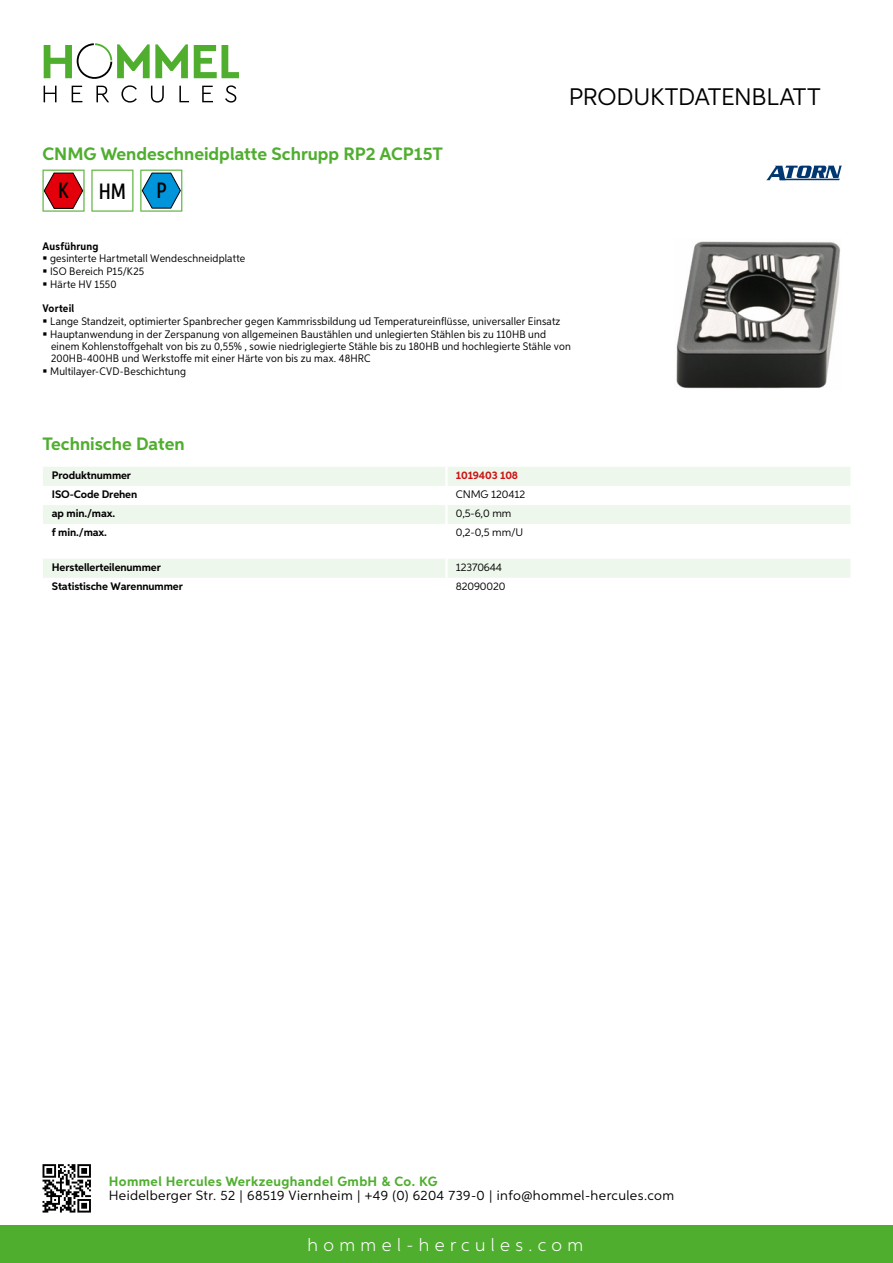
<style>
.page{position:relative;width:893px;height:1263px;background:#fff}
.page>*{position:absolute;margin:0;border:0;box-sizing:border-box;transform-origin:0 0}
.t1{font:24px "Aspira";letter-spacing:-.01em;color:#000}
.t2{font:500 22.2px "Aspira XX Nar";color:#000}
.t3{font:700 18px "Aspira";color:#50ae2f}
.t4{font:300 18px "Aspira";letter-spacing:.3em;color:#fff}
.t5{font:13.5px "Aspira";letter-spacing:.03em;color:#000}
.t6{font:700 13.5px "Aspira";letter-spacing:.03em;color:#50ae2f}
.t7{font:10.95px/12.5px "Aspira Nar";letter-spacing:.015em;color:#000}
.t8{font:700 10.95px "Aspira";letter-spacing:-.01em;color:#000}
.t9{font:10.95px "Aspira";letter-spacing:-.01em;color:#000}
.t10{font:700 10.95px "Aspira Nar";letter-spacing:.02em;color:#000}
.t11{font:700 10.95px "Aspira";letter-spacing:-.01em;color:#cd1013}
</style>
<div class="page">
<div style="left:0;top:1226px;width:893px;height:37px;background:#50ae2f"></div>
<svg style="left:43px;top:1164px;width:48px;height:48px"></svg>
<svg style="left:194px;top:45px;width:45px;height:33px"></svg>
<svg style="left:44px;top:43px;width:144px;height:36px"></svg>
<svg style="left:44px;top:86px;width:13px;height:16px"></svg>
<svg style="left:72px;top:86px;width:10px;height:16px"></svg>
<svg style="left:96px;top:86px;width:13px;height:16px"></svg>
<svg style="left:121px;top:85px;width:16px;height:18px"></svg>
<svg style="left:151px;top:86px;width:13px;height:17px"></svg>
<svg style="left:179px;top:86px;width:10px;height:16px"></svg>
<svg style="left:202px;top:86px;width:11px;height:16px"></svg>
<svg style="left:225px;top:85px;width:11px;height:18px"></svg>
<div style="left:43px;top:467px;width:807px;height:19px;background:#eef7eb"></div>
<div style="left:43px;top:505px;width:807px;height:19px;background:#eef7eb"></div>
<hr style="left:445px;top:467px;width:3px;height:19px;background:#fff">
<hr style="left:445px;top:505px;width:3px;height:19px;background:#fff">
<div style="left:43px;top:559px;width:807px;height:19px;background:#eef7eb"></div>
<svg style="left:43px;top:170px;width:42px;height:42px"></svg>
<svg style="left:91px;top:170px;width:42px;height:42px"></svg>
<svg style="left:140px;top:170px;width:42px;height:42px"></svg>
<img style="left:676px;top:241px;width:164px;height:148px">
<svg style="left:766px;top:166px;width:76px;height:14px"></svg>
<h3 class="t3" style="left:43px;top:142px;width:402px">CNMG Wendeschneidplatte Schrupp RP2 ACP15T</h3>
<h2 class="t2" style="left:58px;top:177px;width:12px">K</h2>
<h2 class="t2" style="left:99px;top:178px;width:29px">HM</h2>
<h2 class="t2" style="left:156px;top:177px;width:12px">P</h2>
<h1 class="t1" style="left:569px;top:82px;width:253px">Produktdatenblatt</h1>
<p class="t10" style="left:43px;top:239px;width:58px">Ausführung</p>
<p class="t7" style="left:50px;top:252px;width:197px">gesinterte Hartmetall Wendeschneidplatte<br>ISO Bereich P15/K25<br>Härte HV 1550</p>
<p class="t10" style="left:43px;top:302px;width:33px">Vorteil</p>
<p class="t7" style="left:50px;top:315px;width:522px">Lange Standzeit, optimierter Spanbrecher gegen Kammrissbildung ud Temperatureinflüsse, universaller Einsatz Hauptanwendung in der Zerspanung von allgemeinen Baustählen und unlegierten Stählen bis zu 110HB und einem Kohlenstoffgehalt von bis zu 0,55% , sowie niedriglegierte Stähle bis zu 180HB und hochlegierte Stähle von 200HB-400HB und Werkstoffe mit einer Härte von bis zu max. 48HRC<br>Multilayer-CVD-Beschichtung</p>
<h3 class="t3" style="left:43px;top:433px;width:144px">Technische Daten</h3>
<p class="t8" style="left:52px;top:468px;width:81px">Produktnummer</p>
<p class="t11" style="left:456px;top:468px;width:64px">1019403 108</p>
<p class="t8" style="left:52px;top:487px;width:87px">ISO-Code Drehen</p>
<p class="t9" style="left:456px;top:487px;width:71px">CN MG 120412</p>
<p class="t8" style="left:52px;top:506px;width:65px">ap min./max.</p>
<p class="t9" style="left:456px;top:506px;width:57px">0,5-6,0 mm</p>
<p class="t8" style="left:52px;top:526px;width:57px">f min./max.</p>
<p class="t9" style="left:456px;top:526px;width:67px">0,2-0,5 mm/U</p>
<p class="t8" style="left:52px;top:560px;width:111px">Herstellerteilenummer</p>
<p class="t9" style="left:456px;top:560px;width:48px">12370644</p>
<p class="t8" style="left:52px;top:579px;width:132px">Statistische Warennummer</p>
<p class="t9" style="left:456px;top:579px;width:51px">82090020</p>
<p class="t6" style="left:109px;top:1172px;width:330px">Hommel Hercules Werkzeughandel GmbH &amp; Co. KG</p>
<p class="t5" style="left:109px;top:1187px;width:567px">Heidelberger Str. 52 | 68519 Viernheim | +49 (0) 6204 739-0 | info@hommel-hercules.com</p>
<h3 class="t4" style="left:307px;top:1234px;width:277px">hommel-hercules.com</h3>
</div>
